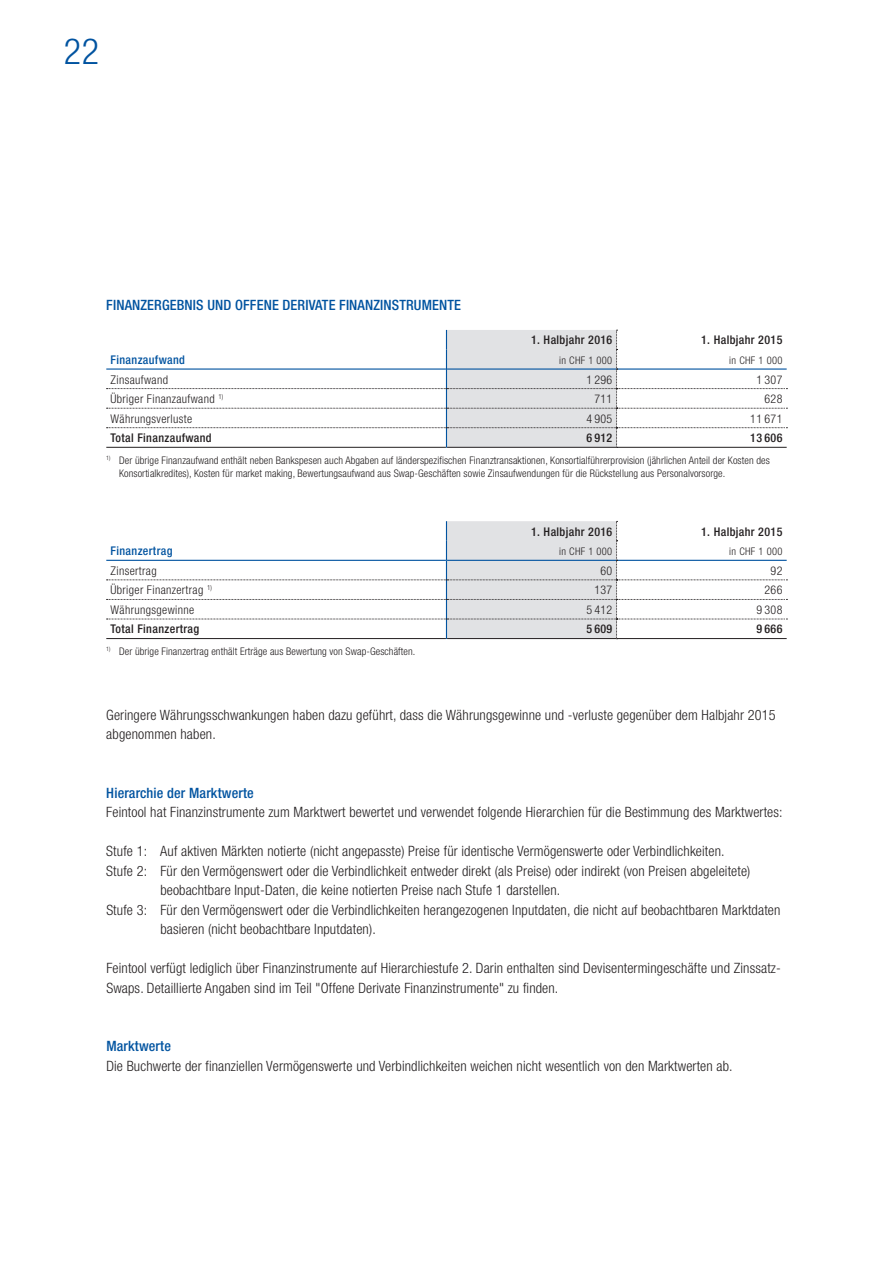
<style>
.page{position:relative;width:893px;height:1263px;background:#fff}
.page>*{position:absolute;margin:0;border:0;box-sizing:border-box;transform-origin:0 0}
.t1{font:300 condensed 36px "Helvetica Neue";color:#0153a0}
.t2{font:300 condensed 14.25px/19.5px "Helvetica Neue";letter-spacing:.01em;color:#231f20}
.t3{font:500 condensed 14.25px "Helvetica Neue";letter-spacing:.01em;color:#0153a0}
.t4{font:300 condensed 12px "Helvetica Neue";letter-spacing:.03em;color:#231f20}
.t5{font:500 condensed 12px "Helvetica Neue";letter-spacing:.03em;color:#231f20}
.t6{font:500 condensed 12px "Helvetica Neue";letter-spacing:.03em;color:#0153a0}
.t7{font:300 condensed 10.5px/13.5px "Helvetica Neue";letter-spacing:.01em;color:#231f20}
</style>
<div class="page">
<hr style="left:106px;top:368px;width:340px;height:2px;background:#0153a0">
<svg style="left:107px;top:330px;width:680px;height:118px"></svg>
<hr style="left:106px;top:447px;width:340px;height:1px;background:#231f20">
<hr style="left:447px;top:447px;width:169px;height:1px;background:#231f20">
<hr style="left:617px;top:447px;width:170px;height:1px;background:#231f20">
<hr style="left:106px;top:560px;width:340px;height:1px;background:#0153a0">
<svg style="left:107px;top:521px;width:680px;height:118px"></svg>
<hr style="left:106px;top:638px;width:340px;height:1px;background:#231f20">
<hr style="left:447px;top:638px;width:169px;height:1px;background:#231f20">
<hr style="left:617px;top:638px;width:170px;height:1px;background:#231f20">
<h1 class="t1" style="left:64px;top:30px;width:37px">22</h1>
<p class="t3" style="left:106px;top:297px;width:356px">FINANZERGEBNIS UND OFFENE DERIVATE FINANZINSTRUMENTE</p>
<p class="t5" style="left:531px;top:333px;width:83px">1. Halbjahr 2016</p>
<p class="t5" style="left:701px;top:333px;width:83px">1. Halbjahr 2015</p>
<p class="t6" style="left:111px;top:352px;width:76px">Finanzaufwand</p>
<p class="t7" style="left:559px;top:353px;width:55px">in CHF 1 000</p>
<p class="t7" style="left:729px;top:353px;width:55px">in CHF 1 000</p>
<p class="t4" style="left:111px;top:372px;width:59px">Zinsaufwand</p>
<p class="t4" style="left:586px;top:372px;width:27px">1 296</p>
<p class="t4" style="left:756px;top:372px;width:27px">1 307</p>
<p class="t4" style="left:111px;top:392px;width:114px">Übriger Finanzaufwand <sup>1)</sup></p>
<p class="t4" style="left:594px;top:392px;width:19px">711</p>
<p class="t4" style="left:764px;top:392px;width:19px">628</p>
<p class="t4" style="left:111px;top:411px;width:83px">Währungsverluste</p>
<p class="t4" style="left:586px;top:411px;width:27px">4 905</p>
<p class="t4" style="left:750px;top:411px;width:34px">11 671</p>
<p class="t5" style="left:111px;top:431px;width:103px">Total Finanzaufwand</p>
<p class="t5" style="left:586px;top:431px;width:27px">6 912</p>
<p class="t5" style="left:750px;top:431px;width:34px">13 606</p>
<p class="t7" style="left:119px;top:453px;width:652px;text-indent:-13px"><sup>1)</sup> Der übrige Finanzaufwand enthält neben Bankspesen auch Abgaben auf länderspezifischen Finanztransaktionen, Konsortialführerprovision (jährlichen Anteil der Kosten des<br>Konsortialkredites), Kosten für market making, Bewertungsaufwand aus Swap-Geschäften sowie Zinsaufwendungen für die Rückstellung aus Personalvorsorge.</p>
<p class="t5" style="left:531px;top:524px;width:83px">1. Halbjahr 2016</p>
<p class="t5" style="left:701px;top:524px;width:83px">1. Halbjahr 2015</p>
<p class="t6" style="left:111px;top:544px;width:63px">Finanzertrag</p>
<p class="t7" style="left:559px;top:545px;width:55px">in CHF 1 000</p>
<p class="t7" style="left:729px;top:545px;width:55px">in CHF 1 000</p>
<p class="t4" style="left:111px;top:564px;width:48px">Zinsertrag</p>
<p class="t4" style="left:600px;top:564px;width:13px">60</p>
<p class="t4" style="left:770px;top:564px;width:13px">92</p>
<p class="t4" style="left:111px;top:583px;width:103px">Übriger Finanzertrag <sup>1)</sup></p>
<p class="t4" style="left:594px;top:583px;width:19px">137</p>
<p class="t4" style="left:764px;top:583px;width:19px">266</p>
<p class="t4" style="left:111px;top:603px;width:85px">Währungsgewinne</p>
<p class="t4" style="left:586px;top:603px;width:27px">5 412</p>
<p class="t4" style="left:756px;top:603px;width:27px">9 308</p>
<p class="t5" style="left:111px;top:622px;width:90px">Total Finanzertrag</p>
<p class="t5" style="left:586px;top:622px;width:27px">5 609</p>
<p class="t5" style="left:756px;top:622px;width:27px">9 666</p>
<p class="t7" style="left:106px;top:644px;width:311px"><sup>1)</sup> Der übrige Finanzertrag enthält Erträge aus Bewertung von Swap-Geschäften.</p>
<p class="t2" style="left:106px;top:705px;width:671px">Geringere Währungsschwankungen haben dazu geführt, dass die Währungsgewinne und -verluste gegenüber dem Halbjahr 2015 abgenommen haben.</p>
<p class="t3" style="left:106px;top:784px;width:149px">Hierarchie der Marktwerte</p>
<p class="t2" style="left:106px;top:802px;width:678px">Feintool hat Finanzinstrumente zum Marktwert bewertet und verwendet folgende Hierarchien für die Bestimmung des Marktwertes:</p>
<p class="t2" style="left:106px;top:841px;width:620px">Stufe 1: Auf aktiven Märkten notierte (nicht angepasste) Preise für identische Vermögenswerte oder Verbindlichkeiten.</p>
<p class="t2" style="left:106px;top:861px;width:646px">Stufe 2: Für den Vermögenswert oder die Verbindlichkeit entweder direkt (als Preise) oder indirekt (von Preisen abgeleitete)</p>
<p class="t2" style="left:160px;top:880px;width:402px">beobachtbare Input-Daten, die keine notierten Preise nach Stufe 1 darstellen.</p>
<p class="t2" style="left:106px;top:900px;width:676px">Stufe 3: Für den Vermögenswert oder die Verbindlichkeiten herangezogenen Inputdaten, die nicht auf beobachtbaren Marktdaten</p>
<p class="t2" style="left:160px;top:919px;width:217px">basieren (nicht beobachtbare Inputdaten).</p>
<p class="t2" style="left:106px;top:958px;width:676px">Feintool verfügt lediglich über Finanzinstrumente auf Hierarchiestufe 2. Darin enthalten sind Devisentermingeschäfte und Zinssatz-<br>Swaps. Detaillierte Angaben sind im Teil "Offene Derivate Finanzinstrumente" zu finden.</p>
<p class="t3" style="left:106px;top:1038px;width:66px">Marktwerte</p>
<p class="t2" style="left:106px;top:1056px;width:628px">Die Buchwerte der finanziellen Vermögenswerte und Verbindlichkeiten weichen nicht wesentlich von den Marktwerten ab.</p>
</div>
